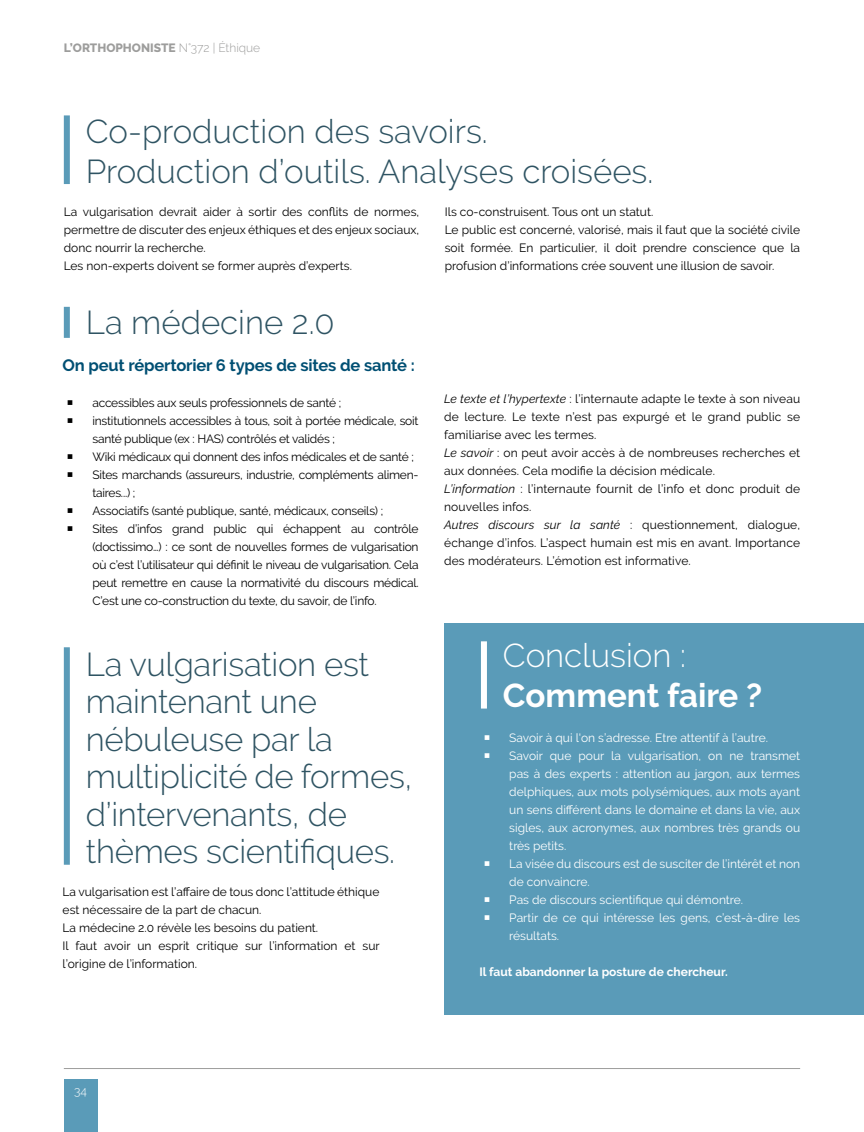
<style>
.page{position:relative;width:864px;height:1132px;background:#fff}
.page>*{position:absolute;margin:0;border:0;box-sizing:border-box;transform-origin:0 0}
.t1{font:300 33px/37.5px "Raleway";letter-spacing:-.01em;color:#2f5463}
.t2{font:700 33px "Raleway";color:#fff}
.t3{font:300 33px "Raleway";color:#fff}
.t4{font:700 16.5px "Raleway";letter-spacing:-.01em;color:#004f73}
.t5{font:12px/18px "Raleway";color:#000}
.t6{font:12px/18px "Raleway";letter-spacing:-.02em;color:#000}
.t7{font:12px/18px "Raleway";color:#fff}
.t8{font:700 12px "Raleway";color:#fff}
.t9{font:800 12px "Raleway";color:#9d9d9c}
.t10{font:300 12px "Raleway";color:#fff}
.s1{font-weight:300}
.s2{font-style:italic}
</style>
<div class="page">
<div style="left:64px;top:1079px;width:33px;height:52px;background:#5a9bb8"></div>
<hr style="left:64px;top:1067px;width:735px;height:1px;background:#9d9d9c">
<div style="left:64px;top:115px;width:6px;height:69px;background:#5a9bb8"></div>
<div style="left:64px;top:307px;width:6px;height:31px;background:#5a9bb8"></div>
<div style="left:64px;top:647px;width:6px;height:217px;background:#5a9bb8"></div>
<div style="left:444px;top:623px;width:419px;height:391px;background:#5a9bb8"></div>
<div style="left:480px;top:641px;width:6px;height:67px;background:#fff"></div>
<p class="t9" style="left:64px;top:41px;width:198px">L’ORTHOPHONISTE <span class="s1">N°372 | Éthique</span></p>
<h1 class="t1" style="left:86px;top:112px;width:569px;line-height:39.6px">Co-production des savoirs.<br>Production d’outils. Analyses croisées.</h1>
<p class="t5" style="left:64px;top:203px;width:357px">La vulgarisation devrait aider à sortir des conflits de normes, permettre de discuter des enjeux éthiques et des enjeux sociaux, donc nourrir la recherche.<br>Les non-experts doivent se former auprès d’experts.</p>
<p class="t5" style="left:444px;top:203px;width:357px">Ils co-construisent. Tous ont un statut.<br>Le public est concerné, valorisé, mais il faut que la société civile soit formée. En particulier, il doit prendre conscience que la profusion d’informations crée souvent une illusion de savoir.</p>
<h1 class="t1" style="left:86px;top:304px;width:250px">La médecine 2.0</h1>
<h2 class="t4" style="left:63px;top:356px;width:353px">On peut répertorier 6 types de sites de santé :</h2>
<p class="t6" style="left:92px;top:394px;width:327px">accessibles aux seuls professionnels de santé ;<br>institutionnels accessibles à tous, soit à portée médicale, soit santé publique (ex : HAS) contrôlés et validés ;<br>Wiki médicaux qui donnent des infos médicales et de santé ; Sites marchands (assureurs, industrie, compléments alimen&shy;taires...) ;<br>Associatifs (santé publique, santé, médicaux, conseils) ;<br>Sites d’infos grand public qui échappent au contrôle (doctissimo…) : ce sont de nouvelles formes de vulgarisation où c’est l’utilisateur qui définit le niveau de vulgarisation. Cela peut remettre en cause la normativité du discours médical.<br>C’est une co-construction du texte, du savoir, de l’info.</p>
<p class="t5" style="left:444px;top:389px;width:357px"><span class="s2">Le texte et l’hypertexte</span> : l’internaute adapte le texte à son niveau de lecture. Le texte n’est pas expurgé et le grand public se familiarise avec les termes.<br><span class="s2">Le savoir</span> : on peut avoir accès à de nombreuses recherches et aux données. Cela modifie la décision médicale.<br><span class="s2">L’information</span> : l’internaute fournit de l’info et donc produit de nouvelles infos.<br><span class="s2">Autres discours sur la santé</span> : questionnement, dialogue, échange d’infos. L’aspect humain est mis en avant. Importance des modérateurs. L’émotion est informative.</p>
<h1 class="t1" style="left:86px;top:645px;width:328px">La vulgarisation est maintenant une nébuleuse par la multiplicité de formes, d’intervenants, de thèmes scientifiques.</h1>
<p class="t5" style="left:63px;top:882px;width:318px">La vulgarisation est l’affaire de tous donc l’attitude éthique est nécessaire de la part de chacun.<br>La médecine 2.0 révèle les besoins du patient.<br>Il faut avoir un esprit critique sur l’information et sur l’origine de l’information.</p>
<p class="t10" style="left:74px;top:1083px;width:14px">34</p>
<h1 class="t3" style="left:502px;top:636px;width:184px">Conclusion :</h1>
<h1 class="t2" style="left:502px;top:676px;width:261px">Comment faire ?</h1>
<p class="t7" style="left:509px;top:728px;width:292px">Savoir à qui l'on s’adresse. Etre attentif à l’autre.<br>Savoir que pour la vulgarisation, on ne transmet pas à des experts : attention au jargon, aux termes delphiques, aux mots polysémiques, aux mots ayant un sens différent dans le domaine et dans la vie, aux sigles, aux acronymes, aux nombres très grands ou très petits.<br>La visée du discours est de susciter de l’intérêt et non de convaincre.<br>Pas de discours scientifique qui démontre.<br>Partir de ce qui intéresse les gens, c’est-à-dire les résultats.</p>
<p class="t8" style="left:479px;top:964px;width:250px">Il faut abandonner la posture de chercheur.</p>
</div>
